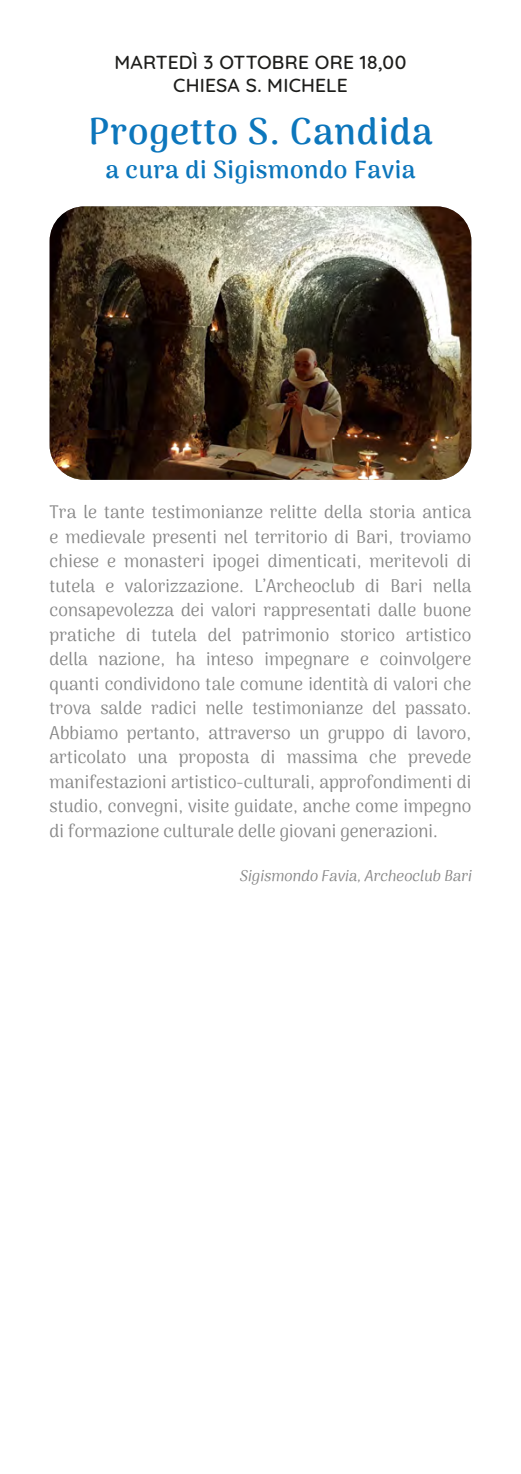
<style>
.page{position:relative;width:521px;height:1474px;background:#fff}
.page>*{position:absolute;margin:0;border:0;box-sizing:border-box;transform-origin:0 0}
.t1{font:700 36.75px "Arima Madurai";letter-spacing:.025em;color:#0c76bc}
.t2{font:700 24.5px "Arima Madurai";letter-spacing:.025em;color:#0c76bc}
.t3{font:500 19.25px/23.1px "Quicksand";letter-spacing:.01em;color:#1d1d1b;text-align:center}
.t4{font:18.38px/24.5px "Arima Madurai";letter-spacing:.005em;color:#878787;text-align:justify;scale:.95 1}
.t5{font:italic 15.75px "Arima Madurai";color:#878787;scale:.95 1}
</style>
<div class="page">
<img style="left:50px;top:206px;width:421px;height:274px">
<p class="t3" style="left:115px;top:49px;width:293px">MARTEDÌ 3 OTTOBRE ORE 18,00<br>CHIESA S. MICHELE</p>
<h1 class="t1" style="left:88px;top:105px;width:346px">Progetto S. Candida</h1>
<h2 class="t2" style="left:105px;top:153px;width:312px">a cura di Sigismondo Favia</h2>
<p class="t4" style="left:50px;top:500px;width:445px">Tra le tante testimonianze relitte della storia antica e medievale presenti nel territorio di Bari, troviamo chiese e monasteri ipogei dimenticati, meritevoli di tutela e valorizzazione. L’Archeoclub di Bari nella consapevolezza dei valori rappresentati dalle buone pratiche di tutela del patrimonio storico artistico della nazione, ha inteso impegnare e coinvolgere quanti condividono tale comune identità di valori che trova salde radici nelle testimonianze del passato.<br>Abbiamo pertanto, attraverso un gruppo di lavoro, articolato una proposta di massima che prevede manifestazioni artistico-culturali, approfondimenti di studio, convegni, visite guidate, anche come impegno di formazione culturale delle giovani generazioni.</p>
<p class="t5" style="left:239px;top:865px;width:250px">Sigismondo Favia,Archeoclub Bari</p>
</div>
